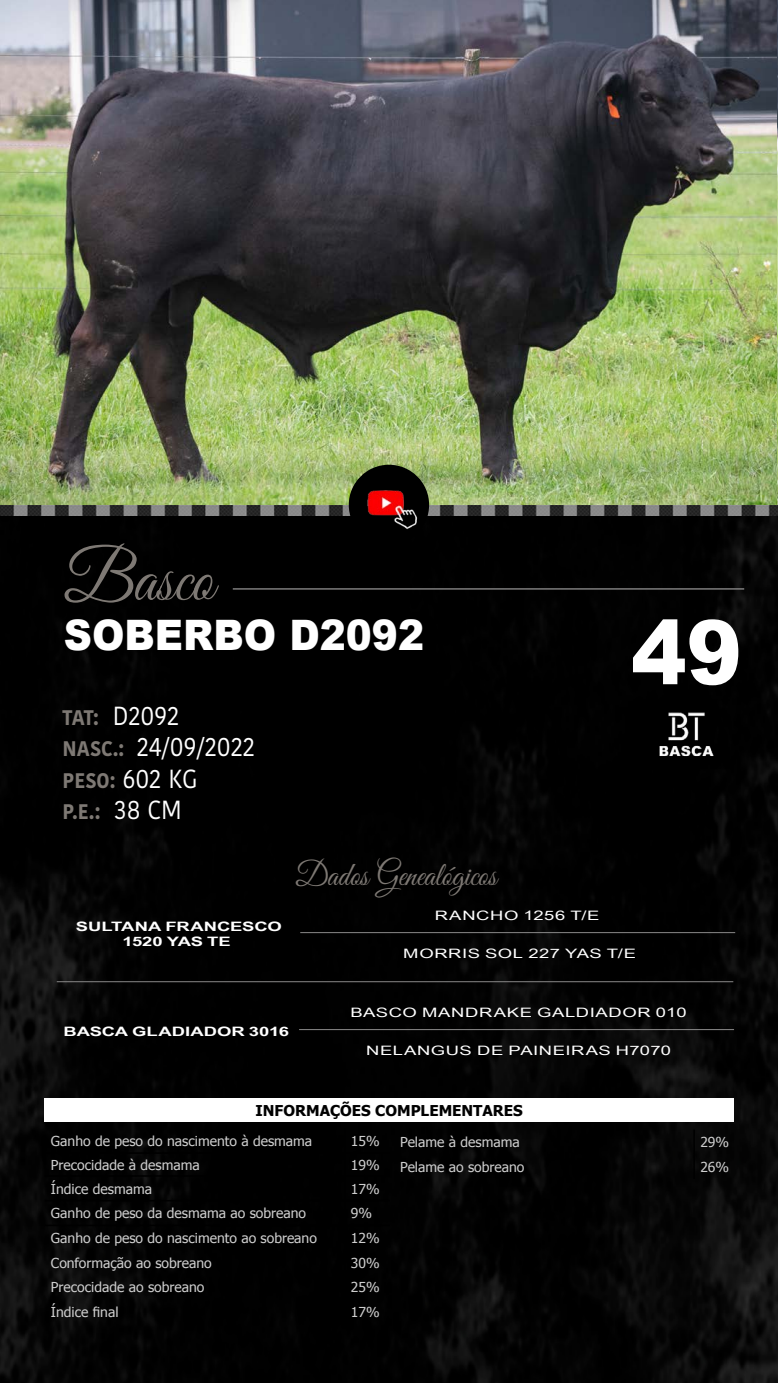
<style>
.page{position:relative;width:778px;height:1383px;background:#fff}
.page>*{position:absolute;margin:0;border:0;box-sizing:border-box;transform-origin:0 0}
.t1{font:900 89.1px "Arial";color:#fff;scale:.93 1}
.t2{font:72px "Great Vibes";color:#7e7974;scale:.93 1}
.t3{font:900 42px "Arial";color:#fff;scale:.93 1}
.t4{font:33.6px "Great Vibes";color:#7e7974;scale:.93 1}
.t5{font:26.1px/31.2px "Kohinoor Devanagari";color:#fff;scale:.93 1}
.t6{font:700 21px/31.2px "Kohinoor Devanagari";color:#7e7974;scale:.93 1}
.t7{font:700 15px "Tahoma";color:#000}
.t8{font:13.8px "Tahoma";color:#cecece}
.t9{font:12.9px "Arial Narrow";letter-spacing:.025em;color:#fff;scale:1.73 1}
.t10{font:700 12.9px/15.6px "Arial Narrow";letter-spacing:-.005em;color:#fff;text-align:center;scale:1.73 1}
.s1{font-weight:700;font-size:21px;color:#7e7974}
.s2{font-weight:400;font-size:26.1px;color:#fff}
</style>
<div class="page">
<img style="left:0;top:505px;width:777px;height:878px">
<img style="left:1px;top:505px;width:776px;height:11px">
<hr style="left:300px;top:932px;width:435px;height:1px;background:#8a8989">
<hr style="left:299px;top:1029px;width:434px;height:1px;background:#8a8989">
<img style="left:0;top:0;width:777px;height:505px">
<img style="left:638px;top:699px;width:91px;height:70px">
<svg style="left:344px;top:1128px;width:1px;height:196px"></svg>
<hr style="left:45px;top:1152px;width:299px;height:2px;background:#000">
<hr style="left:344px;top:1152px;width:45px;height:2px;background:#000">
<hr style="left:45px;top:1175px;width:299px;height:2px;background:#000">
<hr style="left:344px;top:1175px;width:45px;height:2px;background:#000">
<hr style="left:45px;top:1200px;width:299px;height:1px;background:#000">
<hr style="left:344px;top:1200px;width:45px;height:1px;background:#000">
<hr style="left:45px;top:1224px;width:299px;height:2px;background:#000">
<hr style="left:344px;top:1224px;width:45px;height:2px;background:#000">
<div style="left:45px;top:1099px;width:688px;height:23px;background:#fff"></div>
<hr style="left:233px;top:588px;width:511px;height:1px;background:#8a8989">
<hr style="left:57px;top:981px;width:676px;height:1px;background:#8a8989">
<div style="left:348px;top:465px;width:81px;height:80px;background:#000;border-radius:50%"></div>
<img style="left:348px;top:477px;width:79px;height:59px">
<img style="left:777px;top:0;width:1px;height:505px">
<svg style="left:693px;top:1129px;width:1px;height:50px"></svg>
<h2 class="t2" style="left:64px;top:538px;width:163px">Basco</h2>
<h3 class="t3" style="left:64px;top:605px;width:388px">SOBERBO D2092</h3>
<h3 class="t5" style="left:63px;top:700px;width:208px"><span class="s1">TAT:</span> D2092<br><span class="s1">NASC.:</span> 24/09/2022</h3>
<h3 class="t6" style="left:63px;top:764px;width:147px">PESO: <span class="s2">602 KG<br></span>P.E.: <span class="s2">38 CM</span></h3>
<h3 class="t4" style="left:296px;top:856px;width:217px">Dados Genealógicos</h3>
<h1 class="t1" style="left:631px;top:588px;width:120px">49</h1>
<p class="t10" style="left:76px;top:918px;width:120px">SULTANA FRANCESCO<br>1520 YAS TE</p>
<p class="t10" style="left:63px;top:1022px;width:132px">BASCA GLADIADOR 3016</p>
<p class="t9" style="left:434px;top:906px;width:97px">RANCHO 1256 T/E</p>
<p class="t9" style="left:403px;top:944px;width:136px">MORRIS SOL 227 YAS T/E</p>
<p class="t9" style="left:350px;top:1003px;width:196px">BASCO MANDRAKE GALDIADOR 010</p>
<p class="t9" style="left:366px;top:1041px;width:178px">NELANGUS DE PAINEIRAS H7070</p>
<p class="t7" style="left:255px;top:1100px;width:269px">INFORMAÇÕES COMPLEMENTARES</p>
<p class="t8" style="left:51px;top:1131px;width:263px">Ganho de peso do nascimento à desmama</p>
<p class="t8" style="left:351px;top:1131px;width:30px">15%</p>
<p class="t8" style="left:51px;top:1155px;width:150px">Precocidade à desmama</p>
<p class="t8" style="left:351px;top:1155px;width:30px">19%</p>
<p class="t8" style="left:51px;top:1179px;width:103px">Índice desmama</p>
<p class="t8" style="left:351px;top:1179px;width:30px">17%</p>
<p class="t8" style="left:51px;top:1204px;width:256px">Ganho de peso da desmama ao sobreano</p>
<p class="t8" style="left:351px;top:1204px;width:23px">9%</p>
<p class="t8" style="left:51px;top:1229px;width:267px">Ganho de peso do nascimento ao sobreano</p>
<p class="t8" style="left:351px;top:1229px;width:30px">12%</p>
<p class="t8" style="left:51px;top:1253px;width:162px">Conformação ao sobreano</p>
<p class="t8" style="left:351px;top:1253px;width:30px">30%</p>
<p class="t8" style="left:51px;top:1278px;width:155px">Precocidade ao sobreano</p>
<p class="t8" style="left:351px;top:1278px;width:30px">25%</p>
<p class="t8" style="left:51px;top:1303px;width:69px">Índice final</p>
<p class="t8" style="left:351px;top:1303px;width:30px">17%</p>
<p class="t8" style="left:400px;top:1133px;width:121px">Pelame à desmama</p>
<p class="t8" style="left:700px;top:1133px;width:30px">29%</p>
<p class="t8" style="left:400px;top:1157px;width:126px">Pelame ao sobreano</p>
<p class="t8" style="left:700px;top:1157px;width:30px">26%</p>
</div>
